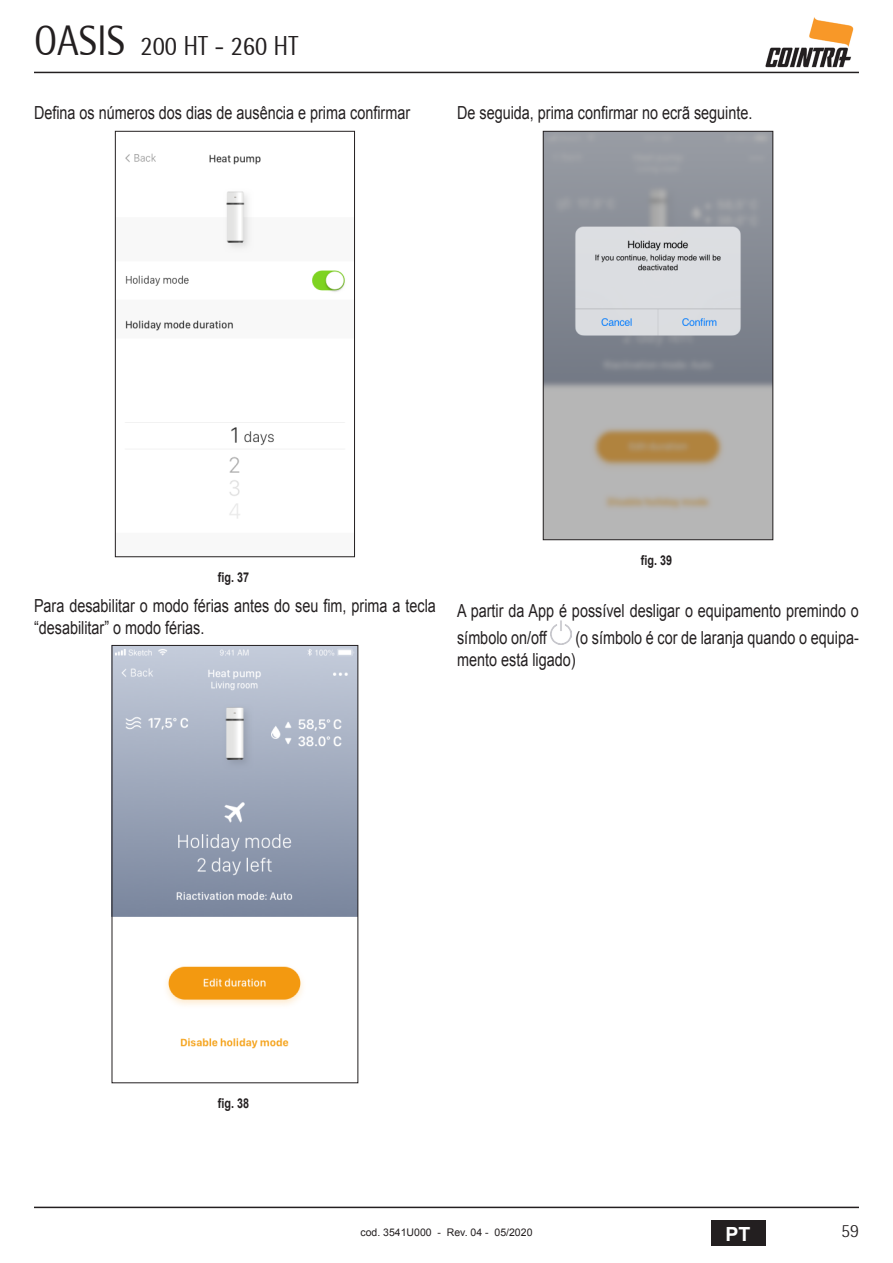
<style>
.page{position:relative;width:893px;height:1263px;background:#fff}
.page>*{position:absolute;margin:0;border:0;box-sizing:border-box;transform-origin:0 0}
.t1{font:27px "Rotis Semi Sans";color:#231f20;scale:.9 1}
.t2{font:700 19.5px "Arial";color:#fff}
.t3{font:300 18.6px "Rotis Semi Sans";color:#231f20}
._05_CORPO_TESTO_-_AT{font:18px/21.6px "Arial";color:#231f20;scale:.8 1}
.t4{font:700 13.5px "Arial";color:#231f20;scale:.8 1}
.t5{font:10.5px "Arial";color:#231f20}
.s1{font-size:42px}
</style>
<div class="page">
<hr style="left:34px;top:72px;width:825px;height:1px;background:#231f20">
<hr style="left:34px;top:1206px;width:825px;height:2px;background:#231f20">
<div style="left:711px;top:1220px;width:54px;height:26px;background:#231f20"></div>
<img style="left:765px;top:17px;width:89px;height:51px">
<img style="left:125px;top:153px;width:220px;height:366px">
<div style="left:115px;top:131px;width:240px;height:426px;border:1px solid #231f20"></div>
<img style="left:114px;top:647px;width:242px;height:402px">
<img style="left:545px;top:133px;width:226px;height:405px">
<div style="left:543px;top:131px;width:230px;height:409px;border:1px solid #231f20"></div>
<img style="left:550px;top:620px;width:22px;height:24px">
<h1 class="t1" style="left:34px;top:30px;width:295px"><span class="s1">OASIS</span> 200 HT - 260 HT</h1>
<p class="_05_CORPO_TESTO_-_AT" style="left:34px;top:102px;width:472px">Defina os números dos dias de ausência e prima confirmar</p>
<p class="_05_CORPO_TESTO_-_AT" style="left:457px;top:102px;width:371px">De seguida, prima confirmar no ecrã seguinte.</p>
<p class="t4" style="left:218px;top:568px;width:41px">fig. 37</p>
<p class="_05_CORPO_TESTO_-_AT" style="left:34px;top:595px;width:504px">Para desabilitar o modo férias antes do seu fim, prima a tecla “desabilitar” o modo férias.</p>
<p class="t4" style="left:641px;top:551px;width:41px">fig. 39</p>
<p class="_05_CORPO_TESTO_-_AT" style="left:457px;top:596px;width:504px;line-height:27.8px">A partir da App é possível desligar o equipamento premindo o símbolo on/off</p>
<p class="_05_CORPO_TESTO_-_AT" style="left:457px;top:627px;width:504px;text-indent:118px">(o símbolo é cor de laranja quando o equipa&shy;mento está ligado)</p>
<p class="t4" style="left:218px;top:1094px;width:41px">fig. 38</p>
<p class="t5" style="left:360px;top:1225px;width:174px">cod. 3541U000 - Rev. 04 - 05/2020</p>
<p class="t2" style="left:726px;top:1220px;width:26px">PT</p>
<p class="t3" style="left:841px;top:1220px;width:19px">59</p>
</div>
